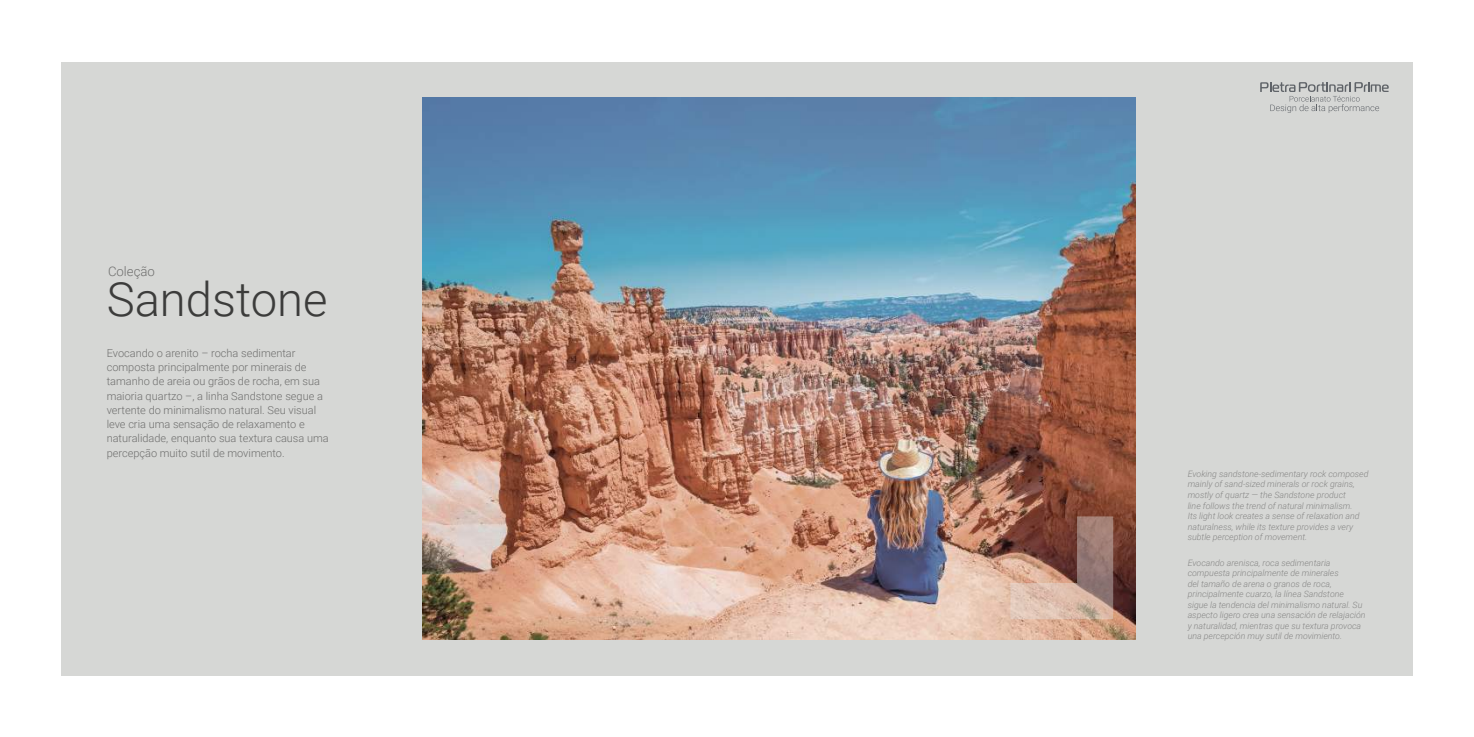
<style>
.page{position:relative;width:1474px;height:737px;background:#fff}
.page>*{position:absolute;margin:0;border:0;box-sizing:border-box;transform-origin:0 0}
.t1{font:300 47.25px "Roboto";color:#3c3c3b}
.t2{font:300 13.21px "Roboto";color:#6f6f6e}
.t3{font:300 11.03px/14.3px "Roboto";color:#6f6f6e}
.t4{font:italic 300 8.75px/10.5px "Roboto";color:#878786}
</style>
<div class="page">
<div style="left:61px;top:62px;width:1351px;height:613px;background:#d6d7d5"></div>
<img style="left:422px;top:98px;width:713px;height:541px">
<svg style="left:1010px;top:516px;width:103px;height:103px;background:#a78074"></svg>
<svg style="left:1260px;top:82px;width:128px;height:31px"></svg>
<h2 class="t2" style="left:108px;top:262px;width:48px">Coleção</h2>
<h1 class="t1" style="left:107px;top:266px;width:222px">Sandstone</h1>
<p class="t3" style="left:107px;top:345px;width:223px">Evocando o arenito – rocha sedimentar composta principalmente por minerais de tamanho de areia ou grãos de rocha, em sua maioria quartzo –, a linha Sandstone segue a vertente do minimalismo natural. Seu visual leve cria uma sensação de relaxamento e naturalidade, enquanto sua textura causa uma percepção muito sutil de movimento.</p>
<p class="t4" style="left:1187px;top:468px;width:182px">Evoking sandstone-sedimentary rock composed mainly of sand-sized minerals or rock grains, mostly of quartz — the Sandstone product<br>line follows the trend of natural minimalism.<br>Its light look creates a sense of relaxation and naturalness, while its texture provides a very subtle perception of movement.</p>
<p class="t4" style="left:1187px;top:557px;width:179px">Evocando arenisca, roca sedimentaria compuesta principalmente de minerales<br>del tamaño de arena o granos de roca, principalmente cuarzo, la línea Sandstone sigue la tendencia del minimalismo natural. Su aspecto ligero crea una sensación de relajación y naturalidad, mientras que su textura provoca una percepción muy sutil de movimiento.</p>
</div>
